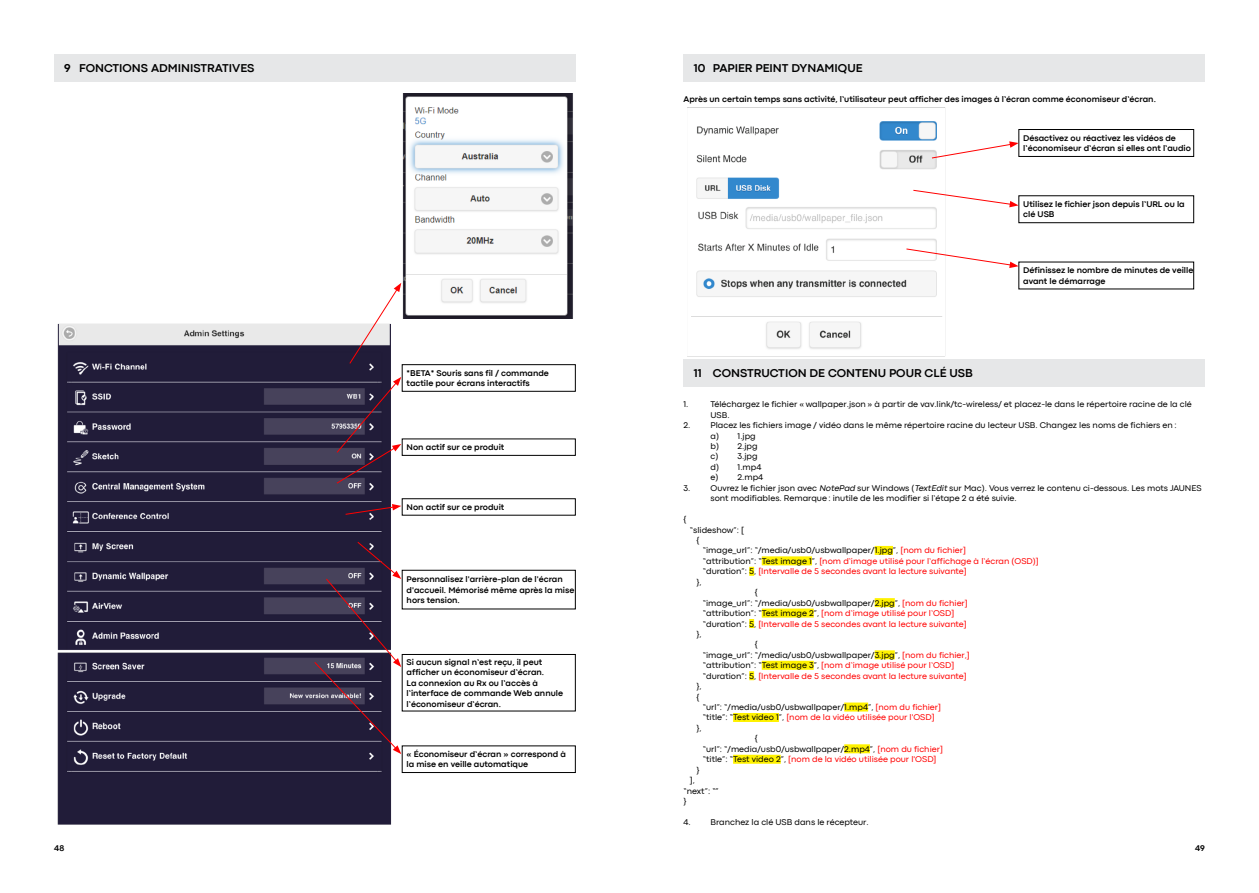
<style>
.page{position:relative;width:1259px;height:893px;background:#fff}
.page>*{position:absolute;margin:0;border:0;box-sizing:border-box;transform-origin:0 0}
.t1{font:700 12px "Codec Pro";color:#000}
.t2{font:8.7px/10.5px "Codec Pro";color:#000}
.t3{font:700 8.7px/10.5px "Codec Pro";color:#000}
.t4{font:8.7px "Codec Pro";color:#f00}
.s1{font-style:italic}
.s2{color:#f00}
.s3{color:#000}
</style>
<div class="page">
<div style="left:54px;top:54px;width:521px;height:27px;background:#e6e7e8"></div>
<img style="left:403px;top:94px;width:170px;height:224px">
<img style="left:57px;top:323px;width:335px;height:502px">
<div style="left:874px;top:546px;width:19px;height:9px;background:#fff200"></div>
<div style="left:762px;top:556px;width:50px;height:9px;background:#fff200"></div>
<div style="left:749px;top:567px;width:5px;height:9px;background:#fff200"></div>
<div style="left:874px;top:598px;width:21px;height:9px;background:#fff200"></div>
<div style="left:762px;top:609px;width:52px;height:9px;background:#fff200"></div>
<div style="left:749px;top:619px;width:5px;height:9px;background:#fff200"></div>
<div style="left:874px;top:650px;width:20px;height:9px;background:#fff200"></div>
<div style="left:762px;top:661px;width:51px;height:9px;background:#fff200"></div>
<div style="left:749px;top:671px;width:5px;height:9px;background:#fff200"></div>
<div style="left:844px;top:702px;width:24px;height:9px;background:#fff200"></div>
<div style="left:733px;top:713px;width:46px;height:9px;background:#fff200"></div>
<div style="left:844px;top:744px;width:26px;height:9px;background:#fff200"></div>
<div style="left:733px;top:755px;width:48px;height:9px;background:#fff200"></div>
<div style="left:683px;top:54px;width:522px;height:27px;background:#e6e7e8"></div>
<img style="left:687px;top:107px;width:259px;height:250px">
<div style="left:683px;top:359px;width:522px;height:27px;background:#e6e7e8"></div>
<div style="left:402px;top:364px;width:173px;height:27px;border:1px solid #000"></div>
<div style="left:402px;top:439px;width:173px;height:17px;border:1px solid #000"></div>
<div style="left:402px;top:654px;width:173px;height:57px;border:1px solid #000"></div>
<div style="left:402px;top:746px;width:173px;height:27px;border:1px solid #000"></div>
<svg style="left:349px;top:283px;width:52px;height:81px"></svg>
<svg style="left:336px;top:377px;width:65px;height:107px"></svg>
<svg style="left:345px;top:504px;width:56px;height:11px"></svg>
<svg style="left:314px;top:542px;width:87px;height:212px"></svg>
<div style="left:1018px;top:196px;width:175px;height:27px;border:1px solid #000"></div>
<div style="left:1018px;top:129px;width:175px;height:28px;border:1px solid #000"></div>
<svg style="left:931px;top:141px;width:87px;height:17px"></svg>
<svg style="left:913px;top:190px;width:105px;height:17px"></svg>
<svg style="left:906px;top:249px;width:112px;height:19px"></svg>
<p class="t1" style="left:64px;top:61px;width:8px">9</p>
<p class="t1" style="left:79px;top:61px;width:177px">FONCTIONS ADMINISTRATIVES</p>
<p class="t1" style="left:693px;top:61px;width:13px">10</p>
<p class="t1" style="left:713px;top:61px;width:151px">PAPIER PEINT DYNAMIQUE</p>
<p class="t3" style="left:683px;top:94px;width:474px">Après un certain temps sans activité, l’utilisateur peut afficher des images à l’écran comme économiseur d’écran.</p>
<p class="t3" style="left:1023px;top:132px;width:169px">Désactivez ou réactivez les vidéos de l’économiseur d’écran si elles ont l’audio</p>
<p class="t3" style="left:1023px;top:199px;width:163px">Utilisez le fichier json depuis l’URL ou la clé USB</p>
<p class="t3" style="left:406px;top:367px;width:144px">*BETA* Souris sans fil / commande tactile pour écrans interactifs</p>
<p class="t3" style="left:406px;top:442px;width:99px">Non actif sur ce produit</p>
<p class="t3" style="left:406px;top:502px;width:99px">Non actif sur ce produit</p>
<p class="t3" style="left:406px;top:574px;width:169px">Personnalisez l'arrière-plan de l'écran d'accueil. Mémorisé même après la mise hors tension.</p>
<p class="t3" style="left:406px;top:656px;width:158px">Si aucun signal n’est reçu, il peut afficher un économiseur d’écran.<br>La connexion au Rx ou l’accès à l’interface de commande Web annule l’économiseur d’écran.</p>
<p class="t3" style="left:406px;top:749px;width:161px">« Économiseur d’écran » correspond à la mise en veille automatique</p>
<p class="t1" style="left:693px;top:366px;width:10px">11</p>
<p class="t1" style="left:713px;top:366px;width:261px">CONSTRUCTION DE CONTENU POUR CLÉ USB</p>
<p class="t3" style="left:1023px;top:265px;width:172px">Définissez le nombre de minutes de veille avant le démarrage</p>
<p class="t2" style="left:683px;top:399px;width:6px">1.</p>
<p class="t2" style="left:710px;top:399px;width:483px">Téléchargez le fichier « wallpaper.json » à partir de vav.link/tc-wireless/ et placez-le dans le répertoire racine de la clé<br>USB.</p>
<p class="t2" style="left:683px;top:420px;width:494px">2. Placez les fichiers image / vidéo dans le même répertoire racine du lecteur USB. Changez les noms de fichiers en :</p>
<p class="t2" style="left:710px;top:430px;width:47px">a) 1.jpg</p>
<p class="t2" style="left:710px;top:441px;width:49px">b) 2.jpg</p>
<p class="t2" style="left:710px;top:451px;width:49px">c) 3.jpg</p>
<p class="t2" style="left:710px;top:462px;width:52px">d) 1.mp4</p>
<p class="t2" style="left:710px;top:472px;width:54px">e) 2.mp4</p>
<p class="t2" style="left:710px;top:482px;width:492px;text-indent:-27px">3. Ouvrez le fichier json avec <span class="s1">NotePad</span> sur Windows (<span class="s1">TextEdit</span>sur Mac). Vous verrez le contenu ci-dessous. Les mots JAUNES sont modifiables. Remarque : inutile de les modifier si l’étape 2 a été suivie.</p>
<p class="t2" style="left:683px;top:514px;width:5px">{</p>
<p class="t2" style="left:690px;top:524px;width:55px">“slideshow”: [</p>
<p class="t2" style="left:696px;top:535px;width:5px">{</p>
<p class="t2" style="left:703px;top:545px;width:265px">“image_url”: “/media/usb0/usbwallpaper/1.jpg”, <span class="s2">[nom du fichier]</span></p>
<p class="t4" style="left:703px;top:556px;width:337px"><span class="s3">“attribution”: “Test image 1”,</span> [nom d’image utilisé pour l’affichage à l’écran (OSD)]</p>
<p class="t4" style="left:703px;top:566px;width:265px"><span class="s3">“duration”: 5,</span> [Intervalle de 5 secondes avant la lecture suivante]</p>
<p class="t2" style="left:696px;top:576px;width:7px">},</p>
<p class="t2" style="left:754px;top:587px;width:5px">{</p>
<p class="t2" style="left:703px;top:597px;width:266px">“image_url”: “/media/usb0/usbwallpaper/2.jpg”, <span class="s2">[nom du fichier]</span></p>
<p class="t4" style="left:703px;top:608px;width:253px"><span class="s3">“attribution”: “Test image 2”,</span> [nom d’image utilisé pour l’OSD]</p>
<p class="t4" style="left:703px;top:618px;width:265px"><span class="s3">“duration”: 5,</span> [Intervalle de 5 secondes avant la lecture suivante]</p>
<p class="t2" style="left:696px;top:629px;width:7px">},</p>
<p class="t2" style="left:754px;top:639px;width:5px">{</p>
<p class="t2" style="left:703px;top:650px;width:268px">“image_url”: “/media/usb0/usbwallpaper/3.jpg”, <span class="s2">[nom du fichier,]</span></p>
<p class="t4" style="left:703px;top:660px;width:253px"><span class="s3">“attribution”: “Test image 3”,</span> [nom d’image utilisé pour l’OSD]</p>
<p class="t4" style="left:703px;top:671px;width:265px"><span class="s3">“duration”: 5,</span> [Intervalle de 5 secondes avant la lecture suivante]</p>
<p class="t2" style="left:696px;top:681px;width:7px">},</p>
<p class="t2" style="left:696px;top:691px;width:5px">{</p>
<p class="t2" style="left:703px;top:702px;width:240px">“url”: “/media/usb0/usbwallpaper/1.mp4”, <span class="s2">[nom du fichier]</span></p>
<p class="t4" style="left:703px;top:712px;width:233px"><span class="s3">“title”: “Test video 1”,</span> [nom de la vidéo utilisée pour l'OSD]</p>
<p class="t2" style="left:696px;top:723px;width:7px">},</p>
<p class="t2" style="left:754px;top:733px;width:5px">{</p>
<p class="t2" style="left:703px;top:743px;width:242px">“url”: “/media/usb0/usbwallpaper/2.mp4”, <span class="s2">[nom du fichier]</span></p>
<p class="t4" style="left:703px;top:754px;width:235px"><span class="s3">“title”: “Test video 2”,</span> [nom de la vidéo utilisée pour l'OSD]</p>
<p class="t2" style="left:696px;top:764px;width:5px">}</p>
<p class="t2" style="left:690px;top:775px;width:6px">],</p>
<p class="t2" style="left:683px;top:785px;width:37px">“next”: “”</p>
<p class="t2" style="left:683px;top:796px;width:5px">}</p>
<p class="t2" style="left:683px;top:817px;width:187px">4. Branchez la clé USB dans le récepteur.</p>
<p class="t3" style="left:54px;top:842px;width:11px">48</p>
<p class="t3" style="left:1195px;top:842px;width:11px">49</p>
</div>
